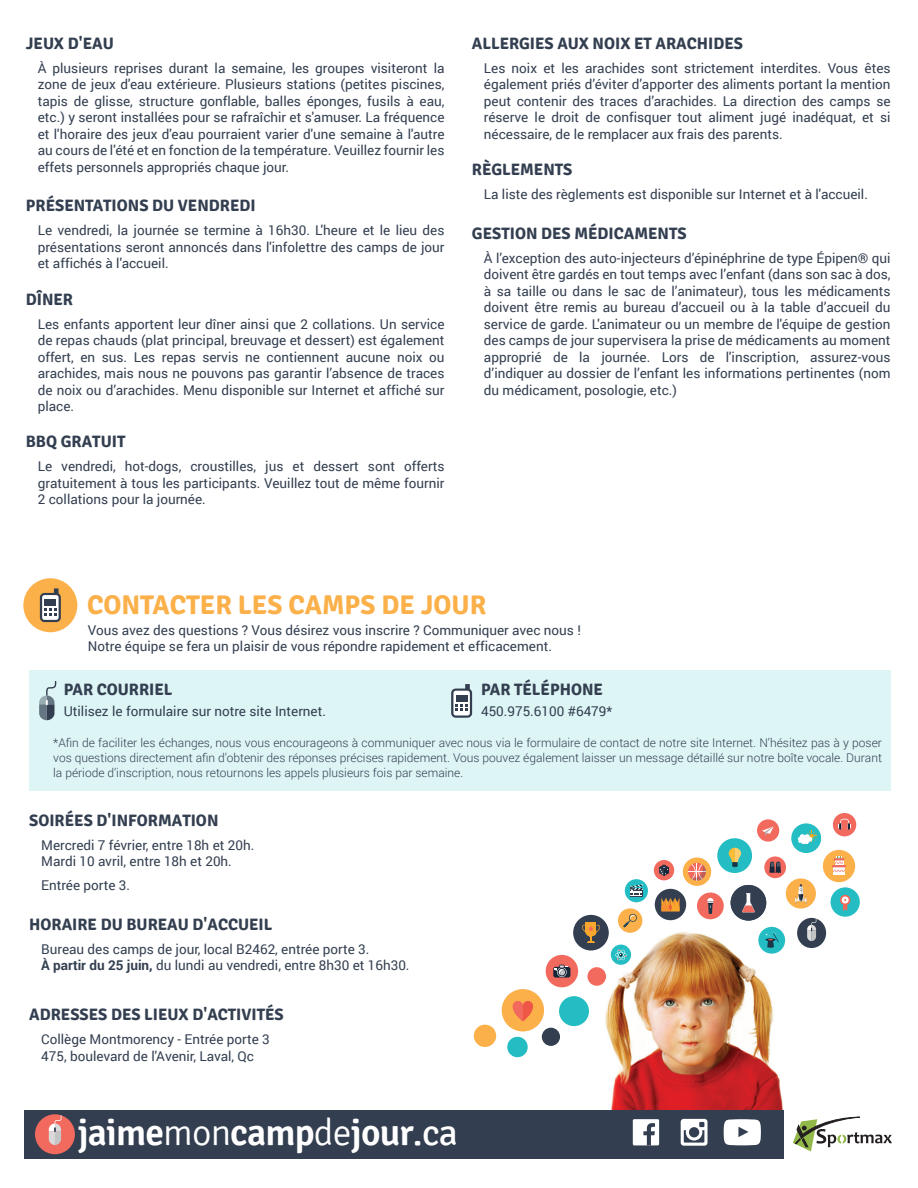
<style>
.page{position:relative;width:918px;height:1188px;background:#fff}
.page>*{position:absolute;margin:0;border:0;box-sizing:border-box;transform-origin:0 0}
.t1{font:600 37.5px "Signika";letter-spacing:-.02em;color:#fff}
.t2{font:700 27px "Signika";color:#fbb049}
.t3{font:700 16.5px "Signika";color:#333f50}
.t4{font:13.5px/16.5px "Roboto";color:#333f50;text-align:justify}
.t5{font:300 12px/15px "Roboto";color:#333f50;text-align:justify}
.s1{font-weight:700}
.s2{font-weight:300}
.s3{font-weight:400}
</style>
<div class="page">
<img style="left:578px;top:912px;width:239px;height:198px">
<div style="left:24px;top:1110px;width:760px;height:49px;background:#333f50"></div>
<div style="left:35px;top:1114px;width:40px;height:40px;background:#f26a5d;border-radius:50%"></div>
<svg style="left:49px;top:1114px;width:12px;height:31px"></svg>
<div style="left:546px;top:955px;width:32px;height:32px;background:#f26a5d;border-radius:50%"></div>
<svg style="left:553px;top:967px;width:17px;height:11px"></svg>
<svg style="left:555px;top:965px;width:13px;height:10px"></svg>
<div style="left:833px;top:813px;width:23px;height:23px;background:#f26a5d;border-radius:50%"></div>
<svg style="left:838px;top:819px;width:13px;height:11px"></svg>
<div style="left:823px;top:850px;width:32px;height:32px;background:#fbb049;border-radius:50%"></div>
<div style="left:833px;top:866px;width:12px;height:9px;background:#fff"></div>
<svg style="left:832px;top:856px;width:14px;height:16px"></svg>
<div style="left:717px;top:838px;width:35px;height:35px;background:#23bdc3;border-radius:50%"></div>
<svg style="left:729px;top:848px;width:12px;height:19px"></svg>
<div style="left:618px;top:908px;width:24px;height:25px;background:#fbb049;border-radius:50%"></div>
<svg style="left:623px;top:914px;width:14px;height:13px"></svg>
<div style="left:791px;top:823px;width:30px;height:30px;background:#23bdc3;border-radius:50%"></div>
<svg style="left:797px;top:831px;width:20px;height:14px"></svg>
<div style="left:573px;top:915px;width:36px;height:36px;background:#333f50;border-radius:50%"></div>
<div style="left:585px;top:922px;width:11px;height:10px;background:#faa72e"></div>
<svg style="left:582px;top:925px;width:18px;height:18px"></svg>
<div style="left:655px;top:889px;width:31px;height:31px;background:#333f50;border-radius:50%"></div>
<svg style="left:661px;top:898px;width:19px;height:13px"></svg>
<div style="left:731px;top:885px;width:35px;height:36px;background:#333f50;border-radius:50%"></div>
<svg style="left:742px;top:893px;width:13px;height:19px"></svg>
<div style="left:654px;top:860px;width:20px;height:20px;background:#f26a5d;border-radius:50%"></div>
<svg style="left:659px;top:865px;width:10px;height:11px"></svg>
<div style="left:786px;top:878px;width:30px;height:31px;background:#fbb049;border-radius:50%"></div>
<svg style="left:795px;top:884px;width:12px;height:19px"></svg>
<div style="left:764px;top:856px;width:22px;height:22px;background:#f26a5d;border-radius:50%"></div>
<svg style="left:769px;top:862px;width:12px;height:11px"></svg>
<div style="left:797px;top:918px;width:29px;height:30px;background:#333f50;border-radius:50%"></div>
<svg style="left:807px;top:918px;width:9px;height:23px"></svg>
<div style="left:757px;top:819px;width:22px;height:23px;background:#f26a5d;border-radius:50%"></div>
<svg style="left:762px;top:826px;width:12px;height:9px"></svg>
<div style="left:625px;top:879px;width:23px;height:23px;background:#23bdc3;border-radius:50%"></div>
<div style="left:630px;top:890px;width:13px;height:7px;background:#333f50"></div>
<svg style="left:630px;top:884px;width:13px;height:12px"></svg>
<div style="left:697px;top:893px;width:27px;height:26px;background:#f26a5d;border-radius:50%"></div>
<svg style="left:707px;top:898px;width:7px;height:16px"></svg>
<div style="left:758px;top:927px;width:27px;height:27px;background:#23bdc3;border-radius:50%"></div>
<svg style="left:765px;top:932px;width:14px;height:16px"></svg>
<div style="left:502px;top:989px;width:42px;height:42px;background:#fbb049;border-radius:50%"></div>
<svg style="left:513px;top:1001px;width:20px;height:20px"></svg>
<div style="left:611px;top:945px;width:20px;height:20px;background:#23bdc3;border-radius:50%"></div>
<svg style="left:615px;top:949px;width:12px;height:11px"></svg>
<div style="left:683px;top:858px;width:28px;height:28px;background:#fbb049;border-radius:50%"></div>
<svg style="left:688px;top:863px;width:18px;height:18px"></svg>
<div style="left:831px;top:887px;width:29px;height:30px;background:#23bdc3;border-radius:50%"></div>
<svg style="left:840px;top:895px;width:10px;height:16px"></svg>
<div style="left:507px;top:1037px;width:21px;height:20px;background:#23bdc3;border-radius:50%"></div>
<div style="left:474px;top:1025px;width:22px;height:22px;background:#fbb049;border-radius:50%"></div>
<div style="left:559px;top:996px;width:30px;height:30px;background:#23bdc3;border-radius:50%"></div>
<div style="left:587px;top:967px;width:19px;height:19px;background:#f26a5d;border-radius:50%"></div>
<div style="left:542px;top:1028px;width:18px;height:18px;background:#333f50;border-radius:50%"></div>
<svg style="left:724px;top:1119px;width:37px;height:26px"></svg>
<div style="left:633px;top:1119px;width:26px;height:26px;background:#fff"></div>
<svg style="left:643px;top:1123px;width:12px;height:22px"></svg>
<svg style="left:681px;top:1119px;width:27px;height:27px"></svg>
<svg style="left:793px;top:1116px;width:99px;height:35px"></svg>
<div style="left:29px;top:670px;width:862px;height:120px;background:#def5f6"></div>
<div style="left:23px;top:578px;width:54px;height:54px;background:#fbb049;border-radius:50%"></div>
<svg style="left:40px;top:588px;width:21px;height:34px"></svg>
<svg style="left:451px;top:684px;width:21px;height:34px"></svg>
<svg style="left:39px;top:682px;width:18px;height:38px"></svg>
<p class="t3" style="left:26px;top:33px;width:90px">JEUX D'EAU</p>
<p class="t4" style="left:38px;top:59px;width:408px">À plusieurs reprises durant la semaine, les groupes visiteront la zone de jeux d'eau extérieure. Plusieurs stations (petites piscines, tapis de glisse, structure gonflable, balles éponges, fusils à eau, etc.) y seront installées pour se rafraîchir et s'amuser. La fréquence et l'horaire des jeux d'eau pourraient varier d'une semaine à l'autre au cours de l'été et en fonction de la température. Veuillez fournir les effets personnels appropriés chaque jour.</p>
<p class="t3" style="left:26px;top:196px;width:231px">PRÉSENTATIONS DU VENDREDI</p>
<p class="t4" style="left:38px;top:222px;width:408px">Le vendredi, la journée se termine à 16h30. L'heure et le lieu des présentations seront annoncés dans l'infolettre des camps de jour et affichés à l'accueil.</p>
<p class="t3" style="left:26px;top:289px;width:49px">DÎNER</p>
<p class="t4" style="left:38px;top:315px;width:408px">Les enfants apportent leur dîner ainsi que 2 collations. Un service de repas chauds (plat principal, breuvage et dessert) est également offert, en sus. Les repas servis ne contiennent aucune noix ou arachides, mais nous ne pouvons pas garantir l’absence de traces de noix ou d’arachides. Menu disponible sur Internet et affiché sur place.</p>
<p class="t3" style="left:26px;top:432px;width:101px">BBQ GRATUIT</p>
<p class="t4" style="left:38px;top:458px;width:408px">Le vendredi, hot-dogs, croustilles, jus et dessert sont offerts gratuitement à tous les participants. Veuillez tout de même fournir 2 collations pour la journée.</p>
<p class="t3" style="left:472px;top:33px;width:273px">ALLERGIES AUX NOIX ET ARACHIDES</p>
<p class="t4" style="left:484px;top:59px;width:408px">Les noix et les arachides sont strictement interdites. Vous êtes également priés d’éviter d’apporter des aliments portant la mention peut contenir des traces d’arachides. La direction des camps se réserve le droit de confisquer tout aliment jugé inadéquat, et si nécessaire, de le remplacer aux frais des parents.</p>
<p class="t3" style="left:472px;top:159px;width:102px">RÈGLEMENTS</p>
<p class="t4" style="left:484px;top:185px;width:386px">La liste des règlements est disponible sur Internet et à l'accueil.</p>
<p class="t3" style="left:472px;top:223px;width:216px">GESTION DES MÉDICAMENTS</p>
<p class="t4" style="left:484px;top:249px;width:408px">À l’exception des auto-injecteurs d’épinéphrine de type Épipen® qui doivent être gardés en tout temps avec l’enfant (dans son sac à dos, à sa taille ou dans le sac de l’animateur), tous les médicaments doivent être remis au bureau d’accueil ou à la table d’accueil du service de garde. L'animateur ou un membre de l'équipe de gestion des camps de jour supervisera la prise de médicaments au moment approprié de la journée. Lors de l'inscription, assurez-vous d’indiquer au dossier de l’enfant les informations pertinentes (nom du médicament, posologie, etc.)</p>
<h2 class="t2" style="left:87px;top:589px;width:401px">CONTACTER LES CAMPS DE JOUR</h2>
<p class="t4" style="left:88px;top:621px;width:494px">Vous avez des questions ? Vous désirez vous inscrire ? Communiquer avec nous !<br>Notre équipe se fera un plaisir de vous répondre rapidement et efficacement.</p>
<p class="t3" style="left:64px;top:679px;width:110px">PAR COURRIEL</p>
<p class="t4" style="left:64px;top:702px;width:264px">Utilisez le formulaire sur notre site Internet.</p>
<p class="t3" style="left:481px;top:679px;width:123px">PAR TÉLÉPHONE</p>
<p class="t4" style="left:481px;top:702px;width:133px">450.975.6100 #6479*</p>
<p class="t5" style="left:53px;top:735px;width:830px">*Afin de faciliter les échanges, nous vous encourageons à communiquer avec nous via le formulaire de contact de notre site Internet. N’hésitez pas à y poser vos questions directement afin d’obtenir des réponses précises rapidement. Vous pouvez également laisser un message détaillé sur notre boîte vocale. Durant la période d’inscription, nous retournons les appels plusieurs fois par semaine.</p>
<p class="t3" style="left:29px;top:810px;width:191px">SOIRÉES D'INFORMATION</p>
<p class="t4" style="left:41px;top:836px;width:215px">Mercredi 7 février, entre 18h et 20h.<br>Mardi 10 avril, entre 18h et 20h.</p>
<p class="t4" style="left:41px;top:877px;width:90px">Entrée porte 3.</p>
<p class="t3" style="left:29px;top:914px;width:245px">HORAIRE DU BUREAU D'ACCUEIL</p>
<p class="t4" style="left:41px;top:940px;width:370px">Bureau des camps de jour, local B2462, entrée porte 3.<br><span class="s1">À partir du 25 juin,</span> du lundi au vendredi, entre 8h30 et 16h30.</p>
<p class="t3" style="left:29px;top:1005px;width:256px">ADRESSES DES LIEUX D'ACTIVITÉS</p>
<p class="t4" style="left:41px;top:1030px;width:230px">Collège Montmorency - Entrée porte 3<br>475, boulevard de l'Avenir, Laval, Qc</p>
<h1 class="t1" style="left:78px;top:1110px;width:382px">jaime<span class="s2">mon</span>camp<span class="s2">de</span>jour<span class="s3">.ca</span></h1>
</div>
